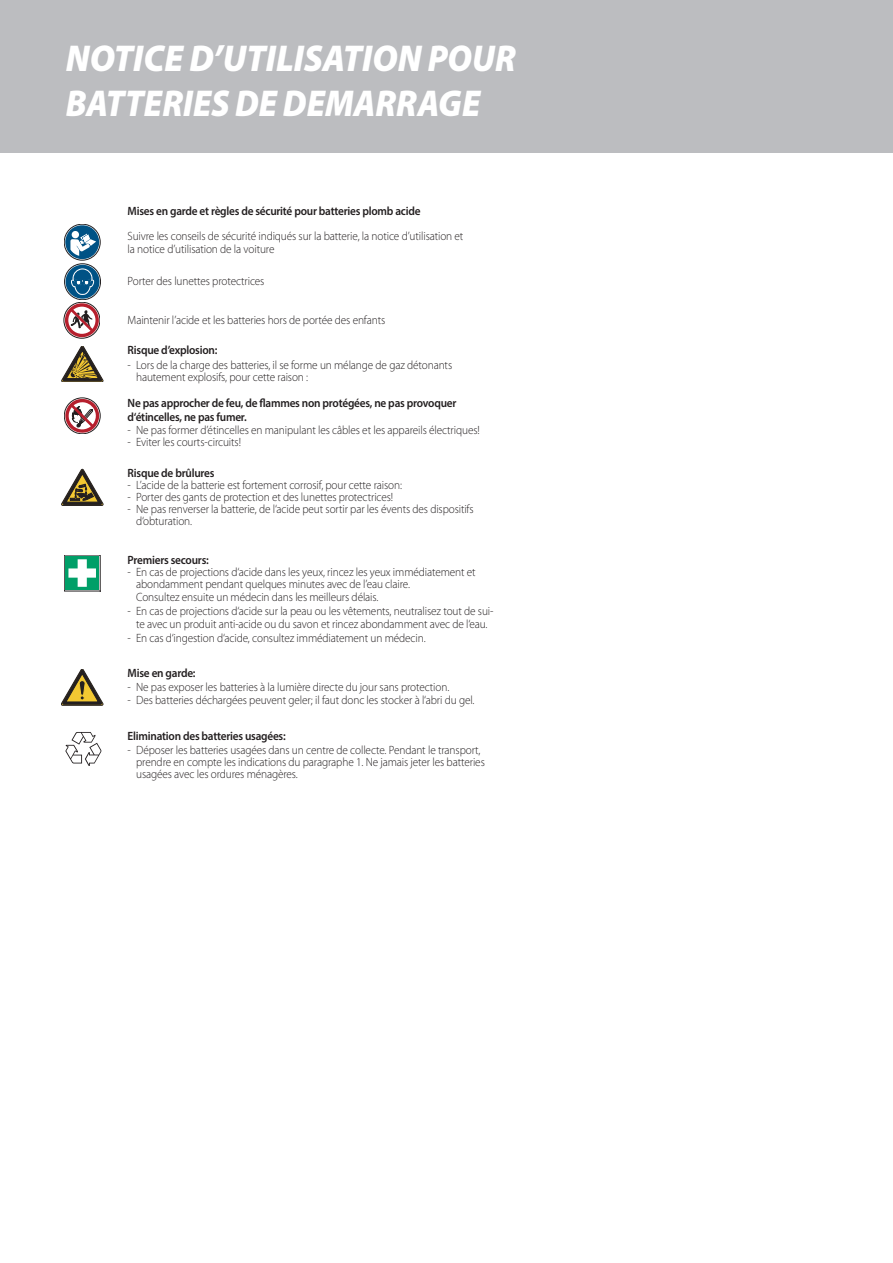
<style>
.page{position:relative;width:893px;height:1263px;background:#fff}
.page>*{position:absolute;margin:0;border:0;box-sizing:border-box;transform-origin:0 0}
.t1{font:italic 900 37.5px/45px "Myriad Pro";color:#fff;scale:.94 1}
.t2{font:300 12px/12px "Myriad Pro";letter-spacing:-.01em;color:#231f20;scale:.94 1}
.t3{font:600 12px/13.5px "Myriad Pro";letter-spacing:-.02em;color:#231f20;scale:.94 1}
</style>
<div class="page">
<div style="left:0;top:0;width:893px;height:153px;background:#bcbdc0"></div>
<svg style="left:65px;top:732px;width:36px;height:34px"></svg>
<svg style="left:64px;top:555px;width:36px;height:36px"></svg>
<svg style="left:61px;top:669px;width:42px;height:36px"></svg>
<svg style="left:62px;top:346px;width:41px;height:36px"></svg>
<div style="left:64px;top:224px;width:36px;height:36px;border:1px solid #231f20;border-radius:50%"></div>
<svg style="left:65px;top:264px;width:36px;height:36px"></svg>
<div style="left:64px;top:264px;width:37px;height:36px;border:1px solid #231f20;border-radius:50%"></div>
<svg style="left:66px;top:265px;width:34px;height:34px"></svg>
<svg style="left:65px;top:224px;width:34px;height:71px"></svg>
<svg style="left:64px;top:397px;width:37px;height:37px"></svg>
<div style="left:64px;top:302px;width:36px;height:36px;border:1px solid #231f20;border-radius:50%"></div>
<svg style="left:65px;top:303px;width:34px;height:34px"></svg>
<svg style="left:61px;top:469px;width:42px;height:37px"></svg>
<p class="t1" style="left:66px;top:34px;width:480px">NOTICE D’UTILISATION POUR<br>BATTERIES DE DEMARRAGE</p>
<p class="t3" style="left:128px;top:204px;width:313px">Mises en garde et règles de sécurité pour batteries plomb acide</p>
<p class="t2" style="left:128px;top:229px;width:359px;line-height:13.5px">Suivre les conseils de sécurité indiqués sur la batterie, la notice d’utilisation et la notice d’utilisation de la voiture</p>
<p class="t2" style="left:128px;top:275px;width:147px">Porter des lunettes protectrices</p>
<p class="t2" style="left:128px;top:313px;width:276px">Maintenir l’acide et les batteries hors de portée des enfants</p>
<p class="t3" style="left:128px;top:343px;width:97px">Risque d’explosion:</p>
<p class="t2" style="left:136px;top:359px;width:338px;text-indent:-9px">- Lors de la charge des batteries, il se forme un mélange de gaz détonants hautement explosifs, pour cette raison :</p>
<p class="t3" style="left:128px;top:396px;width:351px">Ne pas approcher de feu, de flammes non protégées, ne pas provoquer d‘étincelles, ne pas fumer.</p>
<p class="t2" style="left:128px;top:424px;width:376px">- Ne pas former d’étincelles en manipulant les câbles et les appareils électriques!</p>
<p class="t2" style="left:128px;top:436px;width:122px">- Eviter les courts-circuits!</p>
<p class="t3" style="left:128px;top:466px;width:94px">Risque de brûlures</p>
<p class="t2" style="left:128px;top:479px;width:293px">- L’acide de la batterie est fortement corrosif, pour cette raison:</p>
<p class="t2" style="left:128px;top:491px;width:284px">- Porter des gants de protection et des lunettes protectrices!</p>
<p class="t2" style="left:136px;top:503px;width:360px;text-indent:-9px">- Ne pas renverser la batterie, de l‘acide peut sortir par les évents des dispositifs d‘obturation.</p>
<p class="t3" style="left:128px;top:552px;width:88px">Premiers secours:</p>
<p class="t2" style="left:136px;top:565px;width:363px;text-indent:-9px">- En cas de projections d‘acide dans les yeux, rincez les yeux immédiatement et abondamment pendant quelques minutes avec de l’eau claire.</p>
<p class="t2" style="left:136px;top:591px;width:259px">Consultez ensuite un médecin dans les meilleurs délais.</p>
<p class="t2" style="left:128px;top:604px;width:391px;line-height:13.5px;text-align:center">- En cas de projections d‘acide sur la peau ou les vêtements, neutralisez tout de sui&shy;te avec un produit anti-acide ou du savon et rincez abondamment avec de l‘eau.</p>
<p class="t2" style="left:128px;top:631px;width:319px">- En cas d‘ingestion d‘acide, consultez immédiatement un médecin.</p>
<p class="t3" style="left:128px;top:666px;width:74px">Mise en garde:</p>
<p class="t2" style="left:128px;top:681px;width:344px">- Ne pas exposer les batteries à la lumière directe du jour sans protection.</p>
<p class="t2" style="left:128px;top:694px;width:371px">- Des batteries déchargées peuvent geler; il faut donc les stocker à l‘abri du gel.</p>
<p class="t3" style="left:128px;top:729px;width:170px">Elimination des batteries usagées:</p>
<p class="t2" style="left:136px;top:743px;width:372px;text-indent:-9px">- Déposer les batteries usagées dans un centre de collecte. Pendant le transport, prendre en compte les indications du paragraphe 1. Ne jamais jeter les batteries usagées avec les ordures ménagères.</p>
</div>
